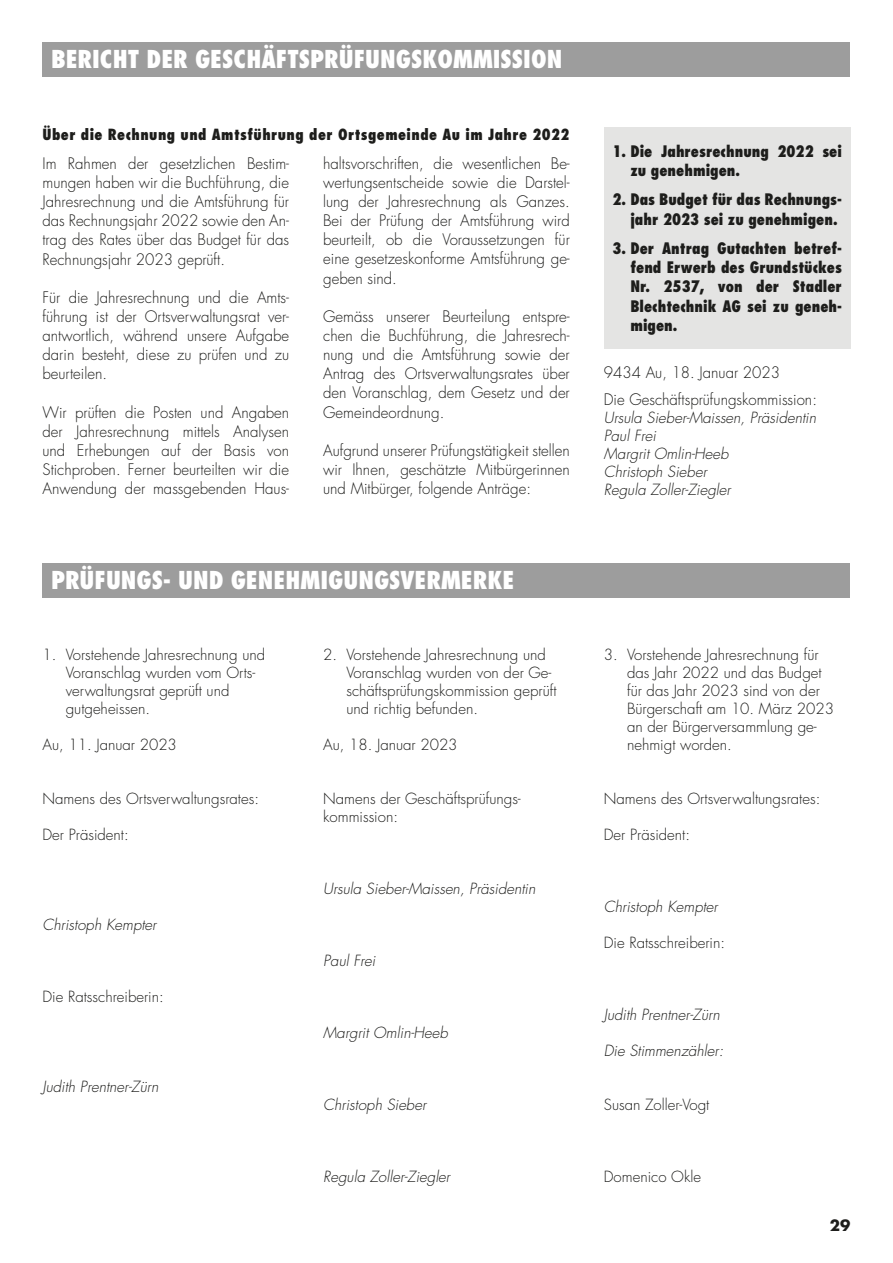
<style>
.page{position:relative;width:893px;height:1263px;background:#fff}
.page>*{position:absolute;margin:0;border:0;box-sizing:border-box;transform-origin:0 0}
.t1{font:800 condensed 24px "Futura";color:#fff}
.t2{font:300 15.45px/19.2px "Futura";color:#1d1d1b;text-align:justify}
.t3{font:800 condensed 15.45px/19.2px "Futura";color:#1d1d1b}
.t4{font:300 15px/18px "Futura";color:#1d1d1b}
.t5{font:italic 300 15px/18px "Futura";color:#1d1d1b}
.t6{font:800 condensed 15px "Futura";letter-spacing:.03em;color:#1d1d1b}
.t7{font:700 15px "Futura";color:#1d1d1b}
</style>
<div class="page">
<div style="left:604px;top:128px;width:246px;height:221px;background:#e4e4e3"></div>
<div style="left:43px;top:43px;width:807px;height:34px;background:#9d9d9d"></div>
<div style="left:43px;top:563px;width:807px;height:34px;background:#9d9d9d"></div>
<h1 class="t1" style="left:51px;top:44px;width:513px">Bericht der Geschäftsprüfungskommission</h1>
<p class="t6" style="left:43px;top:125px;width:528px">Über die Rechnung und Amtsführung der Ortsgemeinde Au im Jahre 2022</p>
<p class="t2" style="left:43px;top:154px;width:248px">Im Rahmen der gesetzlichen Bestim&shy;mungen haben wir die Buchführung, die Jahresrechnung und die Amtsführung für das Rechnungsjahr 2022 sowie den An&shy;trag des Rates über das Budget für das Rechnungsjahr 2023 geprüft.</p>
<p class="t2" style="left:43px;top:288px;width:248px">Für die Jahresrechnung und die Amts&shy;führung ist der Ortsverwaltungsrat ver&shy;antwortlich, während unsere Aufgabe darin besteht, diese zu prüfen und zu beurteilen.</p>
<p class="t2" style="left:43px;top:403px;width:248px">Wir prüften die Posten und Angaben der Jahresrechnung mittels Analysen und Erhebungen auf der Basis von Stichproben. Ferner beurteilten wir die Anwendung der massgebenden Haus-</p>
<p class="t2" style="left:323px;top:154px;width:248px">haltsvorschriften, die wesentlichen Be&shy;wertungsentscheide sowie die Darstel&shy;lung der Jahresrechnung als Ganzes.<br>Bei der Prüfung der Amtsführung wird beurteilt, ob die Voraussetzungen für eine gesetzeskonforme Amtsführung ge&shy;geben sind.</p>
<p class="t2" style="left:323px;top:307px;width:248px">Gemäss unserer Beurteilung entspre&shy;chen die Buchführung, die Jahresrech&shy;nung und die Amtsführung sowie der Antrag des Ortsverwaltungsrates über den Voranschlag, dem Gesetz und der Gemeindeordnung.</p>
<p class="t2" style="left:323px;top:441px;width:248px">Aufgrund unserer Prüfungstätigkeit stellen wir Ihnen, geschätzte Mitbürgerinnen und Mitbürger, folgende Anträge:</p>
<h1 class="t1" style="left:51px;top:565px;width:465px">Prüfungs- und Genehmigungsvermerke</h1>
<p class="t4" style="left:66px;top:646px;width:201px;text-indent:-23px">1. Vorstehende Jahresrechnung und<br>Voranschlag wurden vom Orts&shy;verwaltungsrat geprüft und gutgeheissen.</p>
<p class="t4" style="left:43px;top:736px;width:136px">Au, 11. Januar 2023</p>
<p class="t4" style="left:43px;top:790px;width:218px">Namens des Ortsverwaltungsrates:</p>
<p class="t4" style="left:43px;top:826px;width:88px">Der Präsident:</p>
<p class="t5" style="left:43px;top:916px;width:115px">Christoph Kempter</p>
<p class="t4" style="left:43px;top:988px;width:123px">Die Ratsschreiberin:</p>
<p class="t5" style="left:43px;top:1078px;width:118px">Judith Prentner-Zürn</p>
<p class="t4" style="left:346px;top:646px;width:212px;text-indent:-23px">2. Vorstehende Jahresrechnung und<br>Voranschlag wurden von der Ge&shy;schäftsprüfungskommission geprüft und richtig befunden.</p>
<p class="t4" style="left:323px;top:736px;width:136px">Au, 18. Januar 2023</p>
<p class="t4" style="left:323px;top:790px;width:199px">Namens der Geschäftsprüfungs&shy;kommission:</p>
<p class="t5" style="left:323px;top:880px;width:214px">Ursula Sieber-Maissen, Präsidentin</p>
<p class="t5" style="left:323px;top:952px;width:54px">Paul Frei</p>
<p class="t5" style="left:323px;top:1024px;width:126px">Margrit Omlin-Heeb</p>
<p class="t5" style="left:323px;top:1096px;width:105px">Christoph Sieber</p>
<p class="t5" style="left:323px;top:1168px;width:128px">Regula Zoller-Ziegler</p>
<p class="t3" style="left:630px;top:141px;width:213px;text-indent:-18px">1. Die Jahresrechnung 2022 sei zu genehmigen.</p>
<p class="t3" style="left:612px;top:190px;width:231px;text-align:right">2. Das Budget für das Rechnungs&shy;jahr 2023 sei zu genehmigen.</p>
<p class="t3" style="left:630px;top:239px;width:213px;text-align:justify;text-indent:-18px">3. Der Antrag Gutachten betref&shy;fend Erwerb des Grundstückes Nr. 2537, von der Stadler Blechtechnik AG sei zu geneh&shy;migen.</p>
<p class="t2" style="left:604px;top:359px;width:215px;line-height:26.7px">9434 Au, 18. Januar 2023<br>Die Geschäftsprüfungskommission:</p>
<p class="t5" style="left:604px;top:409px;width:214px">Ursula Sieber-Maissen, Präsidentin<br>Paul Frei<br>Margrit Omlin-Heeb<br>Christoph Sieber<br>Regula Zoller-Ziegler</p>
<p class="t4" style="left:627px;top:646px;width:208px;text-indent:-23px">3. Vorstehende Jahresrechnung für das Jahr 2022 und das Budget für das Jahr 2023 sind von der<br>Bürgerschaft am 10. März 2023 an der Bürgerversammlung ge&shy;nehmigt worden.</p>
<p class="t4" style="left:604px;top:790px;width:218px">Namens des Ortsverwaltungsrates:</p>
<p class="t4" style="left:604px;top:826px;width:88px">Der Präsident:</p>
<p class="t5" style="left:604px;top:898px;width:115px">Christoph Kempter</p>
<p class="t4" style="left:604px;top:934px;width:123px">Die Ratsschreiberin:</p>
<p class="t5" style="left:604px;top:1006px;width:118px">Judith Prentner-Zürn</p>
<p class="t5" style="left:604px;top:1042px;width:121px">Die Stimmenzähler:</p>
<p class="t4" style="left:604px;top:1096px;width:107px">Susan Zoller-Vogt</p>
<p class="t4" style="left:604px;top:1168px;width:99px">Domenico Okle</p>
<p class="t7" style="left:830px;top:1215px;width:22px">29</p>
</div>
